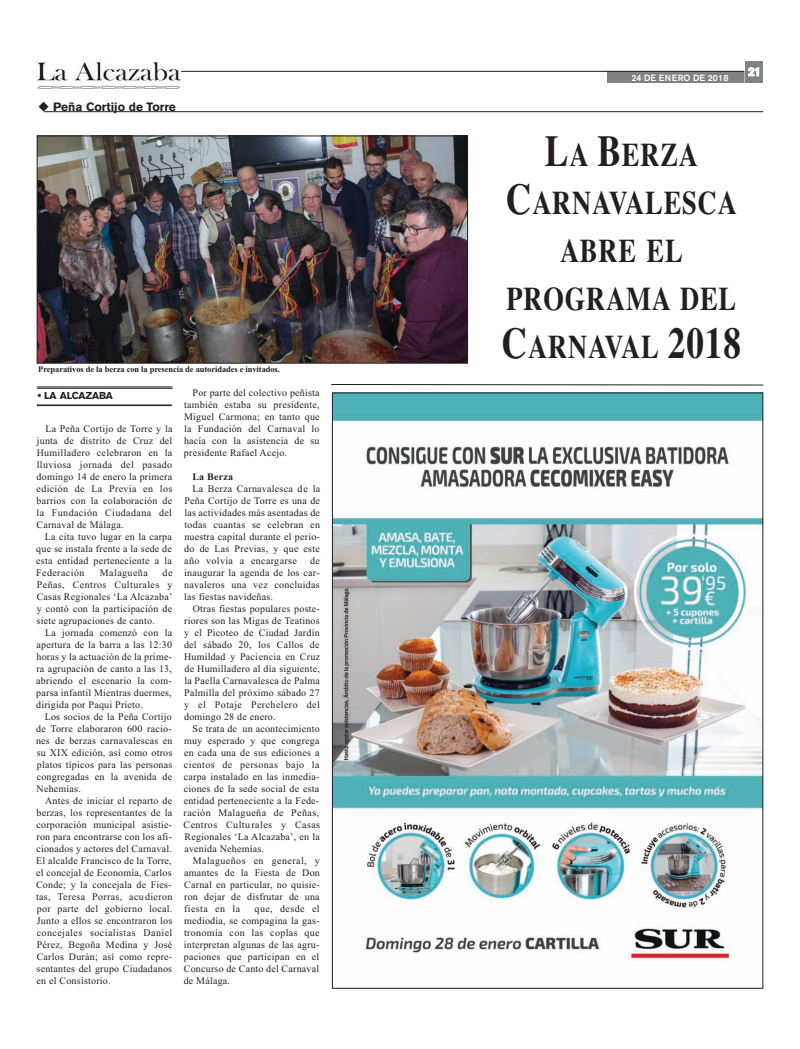
<style>
.page{position:relative;width:800px;height:1049px;background:#fff}
.page>*{position:absolute;margin:0;border:0;box-sizing:border-box;transform-origin:0 0}
.t1{font:700 33px/48px "Times";letter-spacing:.035em;color:#231f20;text-align:center;scale:.8 1}
.t2{font:700 12px "Akzidenz Grotesk BE";color:#231f20}
.t3{font:700 12px "Akzidenz Grotesk BE";color:#fff}
.t4{font:10px/12px "Times New Roman";letter-spacing:.02em;color:#231f20;text-align:justify}
.t5{font:10px "Times New Roman";letter-spacing:.04em;color:#231f20}
.t6{font:700 10px "Akzidenz Grotesk BE";color:#231f20}
.t7{font:700 10px "Times New Roman";letter-spacing:.02em;color:#231f20}
.t8{font:500 9px "Akzidenz Grotesk BE";letter-spacing:.01em;color:#fff}
.t9{font:700 8.5px "Times New Roman";letter-spacing:-.01em;color:#231f20}
.s1{font-size:44px}
</style>
<div class="page">
<div style="left:607px;top:72px;width:145px;height:11px;background:#808285"></div>
<hr style="left:181px;top:71px;width:563px;height:1px;background:#231f20">
<div style="left:745px;top:61px;width:18px;height:22px;background:#808285"></div>
<svg style="left:744px;top:67px;width:14px;height:16px"></svg>
<div style="left:37px;top:59px;width:144px;height:31px;background:linear-gradient(to right,#fff,#fff)"></div>
<img style="left:37px;top:62px;width:143px;height:26px">
<hr style="left:44px;top:111px;width:719px;height:1px;background:#231f20">
<img style="left:39px;top:138px;width:426px;height:223px">
<div style="left:37px;top:136px;width:430px;height:227px;border:1px solid #231f20"></div>
<img style="left:334px;top:395px;width:427px;height:567px">
<svg style="left:331px;top:384px;width:432px;height:1px"></svg>
<hr style="left:37px;top:386px;width:135px;height:1px;background:#231f20">
<hr style="left:37px;top:388px;width:135px;height:1px;background:#231f20">
<hr style="left:37px;top:405px;width:135px;height:1px;background:#231f20">
<p class="t2" style="left:38px;top:102px;width:139px">◆ Peña Cortijo de Torre</p>
<p class="t9" style="left:38px;top:364px;width:243px">Preparativos de la berza con la presencia de autoridades e invitados.</p>
<p class="t6" style="left:38px;top:392px;width:77px">• LA ALCAZABA</p>
<p class="t4" style="left:184px;top:387px;width:137px;text-indent:9px">Por parte del colectivo peñista también estaba su presidente, Miguel Carmona; en tanto que la Fundación del Carnaval lo hacía con la asistencia de su presidente Rafael Acejo.</p>
<p class="t7" style="left:192px;top:471px;width:42px">La Berza</p>
<p class="t4" style="left:192px;top:483px;width:129px">La Berza Carnavalesca de la</p>
<p class="t4" style="left:184px;top:495px;width:137px">Peña Cortijo de Torre es una de</p>
<p class="t4" style="left:184px;top:507px;width:137px">las actividades más asentadas de</p>
<p class="t4" style="left:184px;top:519px;width:137px">todas cuantas se celebran en</p>
<p class="t4" style="left:184px;top:531px;width:137px">nuestra capital durante el perio-</p>
<p class="t4" style="left:184px;top:543px;width:137px">do de Las Previas, y que este</p>
<p class="t4" style="left:184px;top:555px;width:114px">año volvía a encargarse</p>
<p class="t4" style="left:310px;top:555px;width:11px">de</p>
<p class="t4" style="left:184px;top:567px;width:137px">inaugurar la agenda de los car-</p>
<p class="t4" style="left:184px;top:579px;width:137px">navaleros una vez concluidas</p>
<p class="t4" style="left:184px;top:591px;width:90px">las fiestas navideñas.</p>
<p class="t4" style="left:193px;top:603px;width:128px">Otras fiestas populares poste-</p>
<p class="t4" style="left:184px;top:615px;width:137px">riores son las Migas de Teatinos</p>
<p class="t4" style="left:184px;top:627px;width:137px">y el Picoteo de Ciudad Jardín</p>
<p class="t4" style="left:184px;top:639px;width:137px">del sábado 20, los Callos de</p>
<p class="t4" style="left:184px;top:651px;width:137px">Humildad y Paciencia en Cruz</p>
<p class="t4" style="left:184px;top:663px;width:137px">de Humilladero al día siguiente,</p>
<p class="t4" style="left:184px;top:675px;width:137px">la Paella Carnavalesca de Palma</p>
<p class="t4" style="left:184px;top:687px;width:137px">Palmilla del próximo sábado 27</p>
<p class="t5" style="left:184px;top:699px;width:137px">y el Potaje Perchelero del</p>
<p class="t4" style="left:184px;top:711px;width:93px">domingo 28 de enero.</p>
<p class="t4" style="left:192px;top:723px;width:128px">Se trata de un acontecimiento</p>
<p class="t4" style="left:184px;top:735px;width:137px">muy esperado y que congrega</p>
<p class="t4" style="left:184px;top:747px;width:137px">en cada una de sus ediciones a</p>
<p class="t5" style="left:184px;top:759px;width:137px">cientos de personas bajo la</p>
<p class="t4" style="left:184px;top:771px;width:137px">carpa instalado en las inmedia-</p>
<p class="t4" style="left:184px;top:783px;width:137px">ciones de la sede social de esta</p>
<p class="t4" style="left:184px;top:795px;width:137px">entidad perteneciente a la Fede-</p>
<p class="t5" style="left:183px;top:807px;width:137px">ración Malagueña de Peñas,</p>
<p class="t5" style="left:183px;top:819px;width:138px">Centros Culturales y Casas</p>
<p class="t4" style="left:184px;top:831px;width:137px">Regionales ‘La Alcazaba’, en la</p>
<p class="t4" style="left:184px;top:843px;width:81px">avenida Nehemías.</p>
<p class="t5" style="left:193px;top:855px;width:128px">Malagueños en general, y</p>
<p class="t4" style="left:184px;top:867px;width:137px">amantes de la Fiesta de Don</p>
<p class="t4" style="left:184px;top:879px;width:137px">Carnal en particular, no quisie-</p>
<p class="t4" style="left:184px;top:891px;width:137px">ron dejar de disfrutar de una</p>
<p class="t5" style="left:184px;top:903px;width:58px">fiesta en la</p>
<p class="t4" style="left:45px;top:423px;width:128px">La Peña Cortijo de Torre y la</p>
<p class="t4" style="left:37px;top:435px;width:137px">junta de distrito de Cruz del</p>
<p class="t4" style="left:37px;top:447px;width:137px">Humilladero celebraron en la</p>
<p class="t5" style="left:37px;top:459px;width:137px">lluviosa jornada del pasado</p>
<p class="t4" style="left:37px;top:471px;width:137px">domingo 14 de enero la primera</p>
<p class="t4" style="left:37px;top:483px;width:137px">edición de La Previa en los</p>
<p class="t4" style="left:37px;top:495px;width:137px">barrios con la colaboración de</p>
<p class="t5" style="left:37px;top:507px;width:137px">la Fundación Ciudadana del</p>
<p class="t4" style="left:36px;top:519px;width:89px">Carnaval de Málaga.</p>
<p class="t4" style="left:45px;top:531px;width:128px">La cita tuvo lugar en la carpa</p>
<p class="t4" style="left:36px;top:543px;width:137px">que se instala frente a la sede de</p>
<p class="t4" style="left:36px;top:555px;width:137px">esta entidad perteneciente a la</p>
<p class="t5" style="left:36px;top:567px;width:50px">Federación</p>
<p class="t5" style="left:100px;top:567px;width:49px">Malagueña</p>
<p class="t4" style="left:162px;top:567px;width:11px">de</p>
<p class="t5" style="left:37px;top:579px;width:137px">Peñas, Centros Culturales y</p>
<p class="t4" style="left:37px;top:591px;width:137px">Casas Regionales ‘La Alcazaba’</p>
<p class="t4" style="left:37px;top:603px;width:137px">y contó con la participación de</p>
<p class="t4" style="left:37px;top:615px;width:120px">siete agrupaciones de canto.</p>
<p class="t4" style="left:45px;top:627px;width:128px">La jornada comenzó con la</p>
<p class="t4" style="left:36px;top:639px;width:137px">apertura de la barra a las 12:30</p>
<p class="t4" style="left:36px;top:651px;width:137px">horas y la actuación de la prime-</p>
<p class="t4" style="left:36px;top:663px;width:137px">ra agrupación de canto a las 13,</p>
<p class="t4" style="left:36px;top:675px;width:137px">abriendo el escenario la com-</p>
<p class="t4" style="left:36px;top:687px;width:137px">parsa infantil Mientras duermes,</p>
<p class="t4" style="left:36px;top:699px;width:108px">dirigida por Paqui Prieto.</p>
<p class="t4" style="left:45px;top:711px;width:129px">Los socios de la Peña Cortijo</p>
<p class="t4" style="left:36px;top:723px;width:137px">de Torre elaboraron 600 racio-</p>
<p class="t4" style="left:36px;top:735px;width:138px">nes de berzas carnavalescas en</p>
<p class="t4" style="left:37px;top:747px;width:137px">su XIX edición, así como otros</p>
<p class="t4" style="left:37px;top:759px;width:137px">platos típicos para las personas</p>
<p class="t4" style="left:37px;top:771px;width:137px">congregadas en la avenida de</p>
<p class="t4" style="left:37px;top:783px;width:46px">Nehemías.</p>
<p class="t4" style="left:45px;top:795px;width:128px">Antes de iniciar el reparto de</p>
<p class="t4" style="left:37px;top:807px;width:137px">berzas, los representantes de la</p>
<p class="t4" style="left:36px;top:819px;width:137px">corporación municipal asistie-</p>
<p class="t4" style="left:36px;top:831px;width:137px">ron para encontrarse con los afi-</p>
<p class="t4" style="left:36px;top:843px;width:137px">cionados y actores del Carnaval.</p>
<p class="t4" style="left:36px;top:855px;width:137px">El alcalde Francisco de la Torre,</p>
<p class="t4" style="left:36px;top:867px;width:137px">el concejal de Economía, Carlos</p>
<p class="t4" style="left:36px;top:879px;width:137px">Conde; y la concejala de Fies-</p>
<p class="t4" style="left:36px;top:891px;width:138px">tas, Teresa Porras, acudieron</p>
<p class="t4" style="left:37px;top:903px;width:137px">por parte del gobierno local.</p>
<p class="t4" style="left:37px;top:915px;width:137px">Junto a ellos se encontraron los</p>
<p class="t5" style="left:37px;top:927px;width:137px">concejales socialistas Daniel</p>
<p class="t4" style="left:37px;top:939px;width:137px">Pérez, Begoña Medina y José</p>
<p class="t4" style="left:37px;top:951px;width:137px">Carlos Durán; así como repre-</p>
<p class="t4" style="left:37px;top:963px;width:137px">sentantes del grupo Ciudadanos</p>
<p class="t4" style="left:36px;top:975px;width:76px">en el Consistorio.</p>
<p class="t4" style="left:184px;top:903px;width:137px;text-indent:71px">que, desde el mediodía, se compagina la gas&shy;tronomía con las coplas que interpretan algunas de las agru&shy;paciones que participan en el Concurso de Canto del Carnaval de Málaga.</p>
<p class="t8" style="left:631px;top:74px;width:98px">24 DE ENERO DE 2018</p>
<p class="t3" style="left:747px;top:67px;width:14px">21</p>
<p class="t1" style="left:502px;top:131px;width:300px"><span class="s1">L</span>A <span class="s1">B</span>ERZA<br><span class="s1">C</span>ARNAVALESCA<br>ABRE EL<br>PROGRAMA DEL<br><span class="s1">C</span>ARNAVAL <span class="s1">2018</span></p>
</div>
